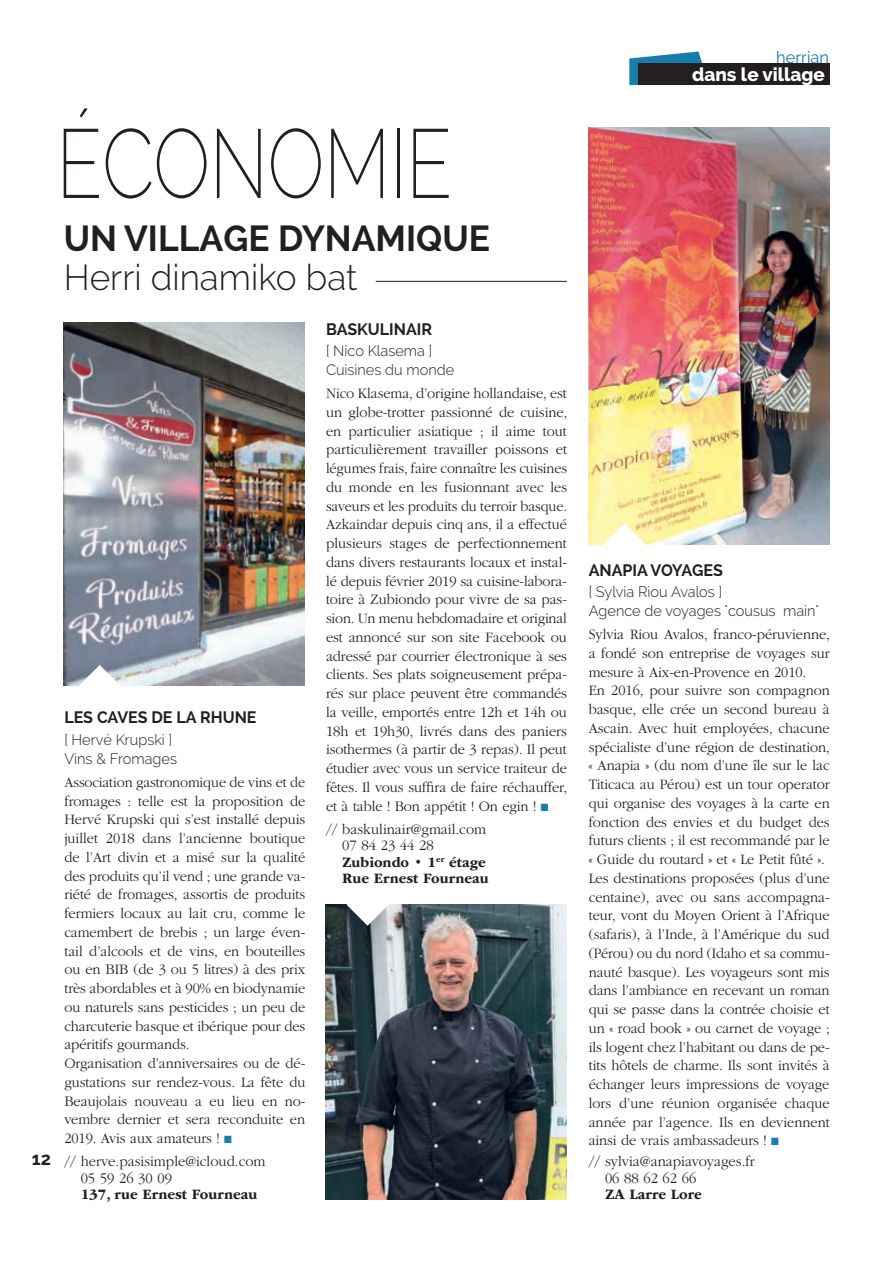
<style>
.page{position:relative;width:893px;height:1263px;background:#fff}
.page>*{position:absolute;margin:0;border:0;box-sizing:border-box;transform-origin:0 0}
.t1{font:200 97.5px "Raleway";letter-spacing:-.01em;color:#231f20;scale:.77 1}
.t2{font:700 36px "Raleway";color:#231f20}
.t3{font:300 36px "Raleway";color:#231f20}
.t4{font:800 18.75px "Raleway";color:#fff}
.t5{font:700 18px "Raleway";color:#231f20}
.t6{font:700 16.5px "Raleway";color:#231f20}
.t7{font:16.5px "Raleway";color:#177dad}
.t8{font:300 15px/18.8px "ITC Garamond Std";letter-spacing:-.005em;color:#231f20;scale:.96 1}
.t9{font:300 15px/18.8px "ITC Garamond Std";letter-spacing:-.005em;color:#231f20;scale:.95 1}
.t10{font:300 15px/16.5px "ITC Garamond Std";letter-spacing:-.005em;color:#231f20}
.t11{font:300 15px/18.8px "Raleway";color:#231f20}
.t12{font:700 15px "ITC Garamond Std";color:#231f20}
.s1{color:#177dad}
.s2{font-weight:700}
</style>
<div class="page">
<img style="left:326px;top:905px;width:241px;height:294px">
<img style="left:588px;top:128px;width:241px;height:416px">
<img style="left:64px;top:322px;width:241px;height:364px">
<hr style="left:376px;top:281px;width:191px;height:1px;background:#231f20">
<svg style="left:603px;top:523px;width:42px;height:22px"></svg>
<svg style="left:79px;top:665px;width:42px;height:21px"></svg>
<svg style="left:347px;top:904px;width:42px;height:22px"></svg>
<svg style="left:629px;top:52px;width:80px;height:33px"></svg>
<div style="left:638px;top:64px;width:191px;height:21px;background:#231f20"></div>
<p class="t5" style="left:32px;top:1148px;width:21px">12</p>
<h1 class="t1" style="left:56px;top:106px;width:516px">ÉCONOMIE</h1>
<h2 class="t2" style="left:64px;top:217px;width:428px">UN VILLAGE DYNAMIQUE</h2>
<h2 class="t3" style="left:64px;top:256px;width:295px">Herri dinamiko bat</h2>
<p class="t6" style="left:64px;top:708px;width:194px">LES CAVES DE LA RHUNE</p>
<p class="t11" style="left:64px;top:730px;width:114px">[ Hervé Krupski ]<br>Vins &amp; Fromages</p>
<p class="t9" style="left:64px;top:773px;width:255px">Association gastronomique de vins et de fromages : telle est la proposition de Hervé Krupski qui s’est installé depuis juillet 2018 dans l’ancienne boutique de l’Art divin et a misé sur la qualité des produits qu’il vend ; une grande va&shy;riété de fromages, assortis de produits fermiers locaux au lait cru, comme le camembert de brebis ; un large éven&shy;tail d’alcools et de vins, en bouteilles ou en BIB (de 3 ou 5 litres) à des prix très abordables et à 90% en biodynamie ou naturels sans pesticides ; un peu de charcuterie basque et ibérique pour des apéritifs gourmands.<br>Organisation d’anniversaires ou de dé&shy;gustations sur rendez-vous. La fête du Beaujolais nouveau a eu lieu en no&shy;vembre dernier et sera reconduite en 2019. Avis aux amateurs ! <span class="s1">■</span></p>
<p class="t10" style="left:81px;top:1153px;width:186px;text-indent:-16px">// herve.pasisimple@icloud.com<br>05 59 26 30 09</p>
<p class="t12" style="left:81px;top:1186px;width:178px">137, rue Ernest Fourneau</p>
<p class="t6" style="left:326px;top:319px;width:108px">BASKULINAIR</p>
<p class="t11" style="left:326px;top:342px;width:130px">[ Nico Klasema ]<br>Cuisines du monde</p>
<p class="t8" style="left:326px;top:384px;width:253px;text-align:justify">Nico Klasema, d’origine hollandaise, est un globe-trotter passionné de cuisine, en particulier asiatique ; il aime tout particulièrement travailler poissons et légumes frais, faire connaître les cuisines du monde en les fusionnant avec les saveurs et les produits du terroir basque.<br>Azkaindar depuis cinq ans, il a effectué plusieurs stages de perfectionnement dans divers restaurants locaux et instal&shy;lé depuis février 2019 sa cuisine-labora&shy;toire à Zubiondo pour vivre de sa pas&shy;sion. Un menu hebdomadaire et original est annoncé sur son site Facebook ou adressé par courrier électronique à ses clients. Ses plats soigneusement prépa&shy;rés sur place peuvent être commandés la veille, emportés entre 12h et 14h ou 18h et 19h30, livrés dans des paniers isothermes (à partir de 3 repas). Il peut étudier avec vous un service traiteur de fêtes. Il vous suffira de faire réchauffer, et à table ! Bon appétit ! On egin ! <span class="s1">■</span></p>
<p class="t10" style="left:342px;top:821px;width:148px;text-indent:-16px">// baskulinair@gmail.com<br>07 84 23 44 28<br><span class="s2">Zubiondo</span> • <span class="s2">1</span><sup>er</sup> <span class="s2">étage<br>Rue Ernest Fourneau</span></p>
<p class="t7" style="left:776px;top:47px;width:54px">herrian</p>
<p class="t4" style="left:692px;top:63px;width:134px">dans le village</p>
<p class="t6" style="left:589px;top:560px;width:136px">ANAPIA VOYAGES</p>
<p class="t11" style="left:589px;top:583px;width:232px">[ Sylvia Riou Avalos ]<br>Agence de voyages "cousus main"</p>
<p class="t8" style="left:589px;top:625px;width:253px">Sylvia Riou Avalos, franco-péruvienne, a fondé son entreprise de voyages sur mesure à Aix-en-Provence en 2010.<br>En 2016, pour suivre son compagnon basque, elle crée un second bureau à Ascain. Avec huit employées, chacune spécialiste d’une région de destination, « Anapia » (du nom d’une île sur le lac Titicaca au Pérou) est un tour operator qui organise des voyages à la carte en fonction des envies et du budget des futurs clients ; il est recommandé par le « Guide du routard » et « Le Petit fûté ».<br>Les destinations proposées (plus d’une centaine), avec ou sans accompagna&shy;teur, vont du Moyen Orient à l’Afrique (safaris), à l’Inde, à l’Amérique du sud (Pérou) ou du nord (Idaho et sa commu&shy;nauté basque). Les voyageurs sont mis dans l’ambiance en recevant un roman qui se passe dans la contrée choisie et un « road book » ou carnet de voyage ; ils logent chez l’habitant ou dans de pe&shy;tits hôtels de charme. Ils sont invités à échanger leurs impressions de voyage lors d’une réunion organisée chaque année par l’agence. Ils en deviennent ainsi de vrais ambassadeurs ! <span class="s1">■</span></p>
<p class="t10" style="left:605px;top:1153px;width:151px;text-indent:-16px">// sylvia@anapiavoyages.fr<br>06 88 62 62 66</p>
<p class="t12" style="left:605px;top:1186px;width:98px">ZA Larre Lore</p>
</div>
